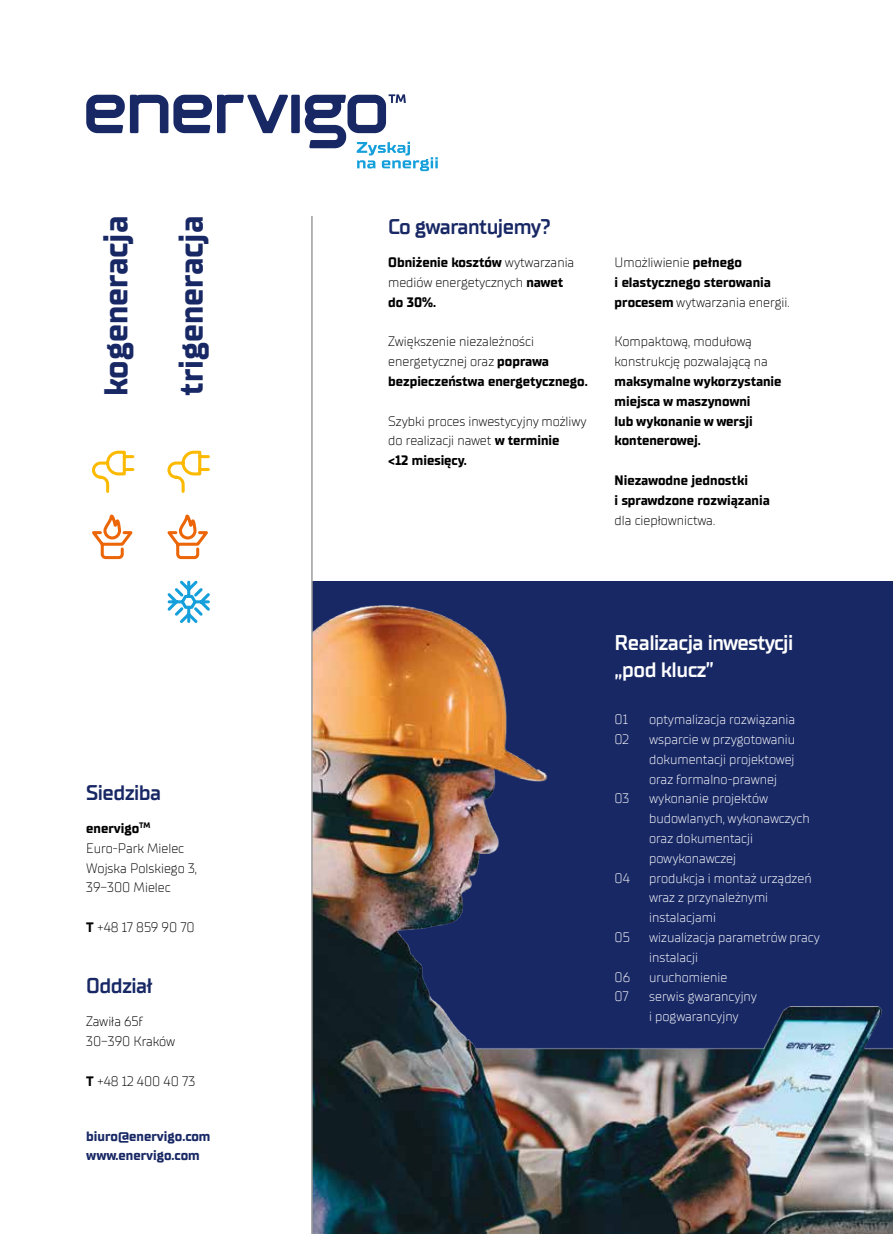
<style>
.page{position:relative;width:893px;height:1234px;background:#fff}
.page>*{position:absolute;margin:0;border:0;box-sizing:border-box;transform-origin:0 0}
.t1{font:700 33.45px "TT Supermolot Neue";color:#182865}
.t2{font:600 21.3px "TT Supermolot Neue";letter-spacing:-.025em;color:#182865}
.t3{font:600 21.3px/27.5px "TT Supermolot Neue";letter-spacing:-.025em;color:#fff}
.t4{font:300 13.65px/19.8px "TT Supermolot Neue";color:#000}
.t5{font:300 13.65px/19.8px "TT Supermolot Neue";color:#fff}
.t6{font:700 13.65px/19.8px "TT Supermolot Neue";color:#000}
.t7{font:700 13.65px/19.8px "TT Supermolot Neue";color:#182865}
.s1{font-weight:700}
.s2{font-weight:300}
</style>
<div class="page">
<img style="left:313px;top:581px;width:580px;height:652px">
<hr style="left:311px;top:216px;width:2px;height:1017px;background:#9d9d9c">
<div style="left:291px;top:95px;width:9px;height:38px;background:#182865"></div>
<svg style="left:86px;top:95px;width:202px;height:38px"></svg>
<svg style="left:305px;top:94px;width:133px;height:77px"></svg>
<svg style="left:92px;top:450px;width:43px;height:43px"></svg>
<svg style="left:92px;top:514px;width:41px;height:46px"></svg>
<svg style="left:167px;top:580px;width:43px;height:43px"></svg>
<svg style="left:167px;top:450px;width:43px;height:43px"></svg>
<svg style="left:167px;top:514px;width:41px;height:46px"></svg>
<h1 class="t1" style="left:96px;top:396px;width:181px;rotate:-90deg">kogeneracja</h1>
<h1 class="t1" style="left:171px;top:396px;width:182px;rotate:-90deg">trigeneracja</h1>
<h2 class="t2" style="left:86px;top:779px;width:76px">Siedziba</h2>
<p class="t4" style="left:86px;top:818px;width:112px"><span class="s1">enervigo</span><sup>TM<br></sup>Euro-Park Mielec<br>Wojska Polskiego 3,<br>39-300 Mielec</p>
<p class="t4" style="left:86px;top:917px;width:110px"><span class="s1">T</span> +48 17 859 90 70</p>
<h2 class="t2" style="left:86px;top:972px;width:68px">Oddział</h2>
<p class="t4" style="left:86px;top:1011px;width:91px">Zawiła 65f<br>30-390 Kraków</p>
<p class="t4" style="left:86px;top:1071px;width:110px"><span class="s1">T</span> +48 12 400 40 73</p>
<p class="t7" style="left:86px;top:1125px;width:126px">biuro@enervigo.com www.enervigo.com</p>
<h2 class="t2" style="left:388px;top:214px;width:164px">Co gwarantujemy?</h2>
<p class="t4" style="left:388px;top:253px;width:188px"><span class="s1">Obniżenie kosztów</span> wytwarzania mediów energetycznych <span class="s1">nawet do 30%.</span></p>
<p class="t4" style="left:388px;top:332px;width:201px">Zwiększenie niezależności energetycznej oraz <span class="s1">poprawa bezpieczeństwa energetycznego.</span></p>
<p class="t4" style="left:388px;top:411px;width:200px">Szybki proces inwestycyjny możliwy do realizacji nawet <span class="s1">w terminie<br>&lt;12 miesięcy.</span></p>
<p class="t6" style="left:615px;top:253px;width:176px"><span class="s2">Umożliwienie</span> pełnego<br>i elastycznego sterowania procesem <span class="s2">wytwarzania energii.</span></p>
<p class="t4" style="left:615px;top:332px;width:155px">Kompaktową, modułową konstrukcję pozwalającą na</p>
<p class="t6" style="left:615px;top:371px;width:168px">maksymalne wykorzystanie miejsca w maszynowni<br>lub wykonanie w wersji kontenerowej.</p>
<p class="t6" style="left:615px;top:470px;width:157px">Niezawodne jednostki<br>i sprawdzone rozwiązania</p>
<p class="t4" style="left:615px;top:510px;width:102px">dla ciepłownictwa.</p>
<h2 class="t3" style="left:615px;top:628px;width:180px">Realizacja inwestycji „pod klucz”</h2>
<p class="t5" style="left:615px;top:709px;width:15px">01</p>
<p class="t5" style="left:649px;top:709px;width:147px">optymalizacja rozwiązania</p>
<p class="t5" style="left:615px;top:729px;width:16px">02</p>
<p class="t5" style="left:649px;top:729px;width:148px;text-align:justify">wsparcie w przygotowaniu dokumentacji projektowej oraz formalno-prawnej</p>
<p class="t5" style="left:615px;top:789px;width:16px">03</p>
<p class="t5" style="left:649px;top:789px;width:162px">wykonanie projektów budowlanych, wykonawczych oraz dokumentacji powykonawczej</p>
<p class="t5" style="left:615px;top:868px;width:17px">04</p>
<p class="t5" style="left:649px;top:868px;width:164px">produkcja i montaż urządzeń wraz z przynależnymi instalacjami</p>
<p class="t5" style="left:615px;top:927px;width:17px">05</p>
<p class="t5" style="left:649px;top:927px;width:172px">wizualizacja parametrów pracy instalacji</p>
<p class="t5" style="left:615px;top:966px;width:17px">06</p>
<p class="t5" style="left:649px;top:966px;width:80px">uruchomienie</p>
<p class="t5" style="left:615px;top:986px;width:16px">07</p>
<p class="t5" style="left:649px;top:986px;width:109px">serwis gwarancyjny i pogwarancyjny</p>
</div>
